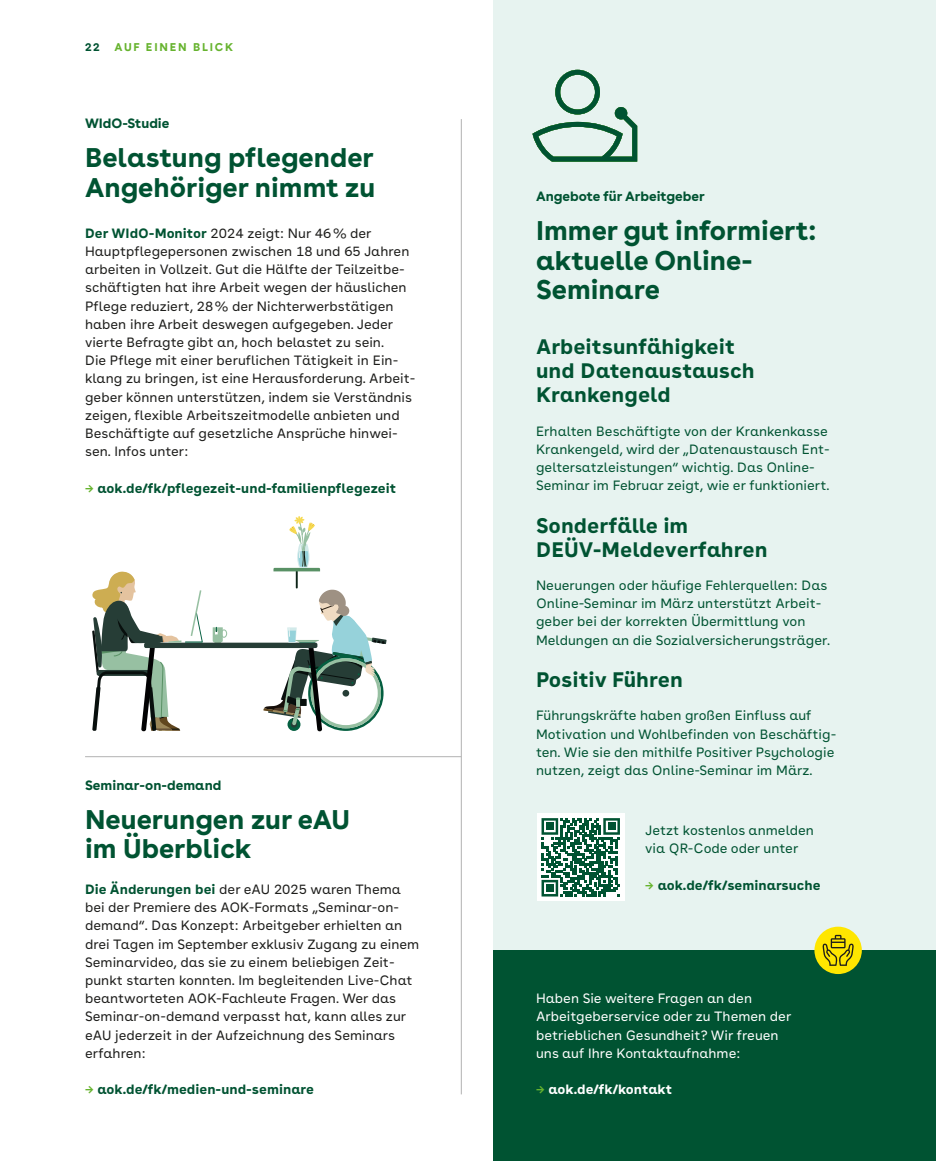
<style>
.page{position:relative;width:936px;height:1161px;background:#fff}
.page>*{position:absolute;margin:0;border:0;box-sizing:border-box;transform-origin:0 0}
.t1{font:700 27px/29.7px "AOK Buenos Aires";color:#005332}
.t2{font:700 21px/24px "AOK Buenos Aires Text";color:#005332}
.t3{font:13.5px/18.3px "AOK Buenos Aires Text";color:#1d1d1b}
.t4{font:13.5px/18.3px "AOK Buenos Aires Text";color:#005332}
.t5{font:13.5px/18.3px "AOK Buenos Aires Text";color:#fff}
.t6{font:700 13.5px "AOK Buenos Aires Text";color:#005332}
.t7{font:700 13.5px "AOK Buenos Aires";color:#005332}
.t8{font:700 13.5px "AOK Buenos Aires Text";color:#fff}
.t9{font:700 11.25px "AOK Buenos Aires";letter-spacing:.16em;color:#66b32e}
.t10{font:700 11.25px "AOK Buenos Aires";color:#005332}
.s1{font-weight:700;color:#005332}
.s2{color:#66b32e}
</style>
<div class="page">
<div style="left:493px;top:0;width:442px;height:1161px;background:#e7f3f0"></div>
<svg style="left:532px;top:70px;width:105px;height:92px"></svg>
<div style="left:493px;top:950px;width:442px;height:211px;background:#005332"></div>
<div style="left:814px;top:927px;width:47px;height:47px;background:#ffe600;border-radius:50%"></div>
<svg style="left:822px;top:935px;width:31px;height:31px"></svg>
<hr style="left:461px;top:119px;width:1px;height:975px;background:#b2b2b2">
<hr style="left:85px;top:756px;width:376px;height:1px;background:#b2b2b2">
<div style="left:221px;top:629px;width:6px;height:9px;border:1px solid #97c0a2;border-radius:50%"></div>
<svg style="left:213px;top:627px;width:10px;height:16px"></svg>
<div style="left:144px;top:643px;width:173px;height:5px;background:#263d36;border-radius:2px"></div>
<svg style="left:263px;top:516px;width:123px;height:215px"></svg>
<svg style="left:92px;top:571px;width:111px;height:160px"></svg>
<div style="left:536px;top:813px;width:88px;height:88px;background:#fff"></div>
<svg style="left:541px;top:818px;width:79px;height:78px"></svg>
<div style="left:546px;top:823px;width:7px;height:7px;background:#005332"></div>
<div style="left:608px;top:823px;width:7px;height:7px;background:#005332"></div>
<div style="left:546px;top:884px;width:7px;height:8px;background:#005332"></div>
<p class="t10" style="left:85px;top:37px;width:16px">38</p>
<p class="t9" style="left:114px;top:37px;width:120px">AUF EINEN BLICK</p>
<p class="t10" style="left:85px;top:37px;width:16px">22</p>
<p class="t7" style="left:85px;top:112px;width:86px">WIdO-Studie</p>
<h1 class="t1" style="left:85px;top:140px;width:292px">Belastung pflegender<br>Angehöriger nimmt zu</h1>
<p class="t3" style="left:85px;top:223px;width:332px"><span class="s1">Der WIdO-Monitor</span> 2024 zeigt: Nur 46 % der Hauptpflegepersonen zwischen 18 und 65 Jahren arbeiten in Vollzeit. Gut die Hälfte der Teilzeitbe&shy;schäftigten hat ihre Arbeit wegen der häuslichen Pflege reduziert, 28 % der Nichterwerbstätigen haben ihre Arbeit deswegen aufgegeben. Jeder vierte Befragte gibt an, hoch belastet zu sein.<br>Die Pflege mit einer beruflichen Tätigkeit in Ein&shy;klang zu bringen, ist eine Herausforderung. Arbeit&shy;geber können unterstützen, indem sie Verständnis zeigen, flexible Arbeitszeitmodelle anbieten und Beschäftigte auf gesetzliche Ansprüche hinwei&shy;sen. Infos unter:</p>
<p class="t6" style="left:85px;top:476px;width:312px"><span class="s2">→</span> aok.de/fk/pflegezeit-und-familienpflegezeit</p>
<p class="t7" style="left:85px;top:773px;width:138px">Seminar-on-demand</p>
<h1 class="t1" style="left:85px;top:801px;width:266px">Neuerungen zur eAU im Überblick</h1>
<p class="t3" style="left:85px;top:879px;width:336px"><span class="s1">Die Änderungen bei</span> der eAU 2025 waren Thema bei der Premiere des AOK-Formats „Seminar-on&shy;demand“. Das Konzept: Arbeitgeber erhielten an drei Tagen im September exklusiv Zugang zu einem Seminarvideo, das sie zu einem beliebigen Zeit&shy;punkt starten konnten. Im begleitenden Live-Chat beantworteten AOK-Fachleute Fragen. Wer das Seminar-on-demand verpasst hat, kann alles zur eAU jederzeit in der Aufzeichnung des Seminars erfahren:</p>
<p class="t6" style="left:85px;top:1078px;width:230px"><span class="s2">→</span> aok.de/fk/medien-und-seminare</p>
<p class="t7" style="left:536px;top:185px;width:170px">Angebote für Arbeitgeber</p>
<h1 class="t1" style="left:536px;top:213px;width:282px">Immer gut informiert: aktuelle Online-<br>Seminare</h1>
<h2 class="t2" style="left:536px;top:333px;width:220px">Arbeitsunfähigkeit und Datenaustausch<br>Krankengeld</h2>
<p class="t4" style="left:536px;top:420px;width:295px">Erhalten Beschäftigte von der Krankenkasse Krankengeld, wird der „Datenaustausch Ent&shy;geltersatzleistungen“ wichtig. Das Online-Seminar im Februar zeigt, wie er funktioniert.</p>
<h2 class="t2" style="left:536px;top:511px;width:233px">Sonderfälle im<br>DEÜV-Meldeverfahren</h2>
<p class="t4" style="left:536px;top:575px;width:296px">Neuerungen oder häufige Fehlerquellen: Das Online-Seminar im März unterstützt Arbeit&shy;geber bei der korrekten Übermittlung von Meldungen an die Sozialversicherungsträger.</p>
<h2 class="t2" style="left:536px;top:665px;width:148px">Positiv Führen</h2>
<p class="t4" style="left:536px;top:705px;width:302px">Führungskräfte haben großen Einfluss auf Motivation und Wohlbefinden von Beschäftig&shy;ten. Wie sie den mithilfe Positiver Psychologie nutzen, zeigt das Online-Seminar im März.</p>
<p class="t4" style="left:645px;top:820px;width:170px">Jetzt kostenlos anmelden via QR-Code oder unter</p>
<p class="t6" style="left:645px;top:873px;width:177px"><span class="s2">→</span> aok.de/fk/seminarsuche</p>
<p class="t5" style="left:536px;top:988px;width:257px">Haben Sie weitere Fragen an den Arbeitgeberservice oder zu Themen der betrieblichen Gesundheit? Wir freuen uns auf Ihre Kontaktaufnahme:</p>
<p class="t8" style="left:536px;top:1078px;width:138px"><span class="s2">→</span> aok.de/fk/kontakt</p>
</div>
